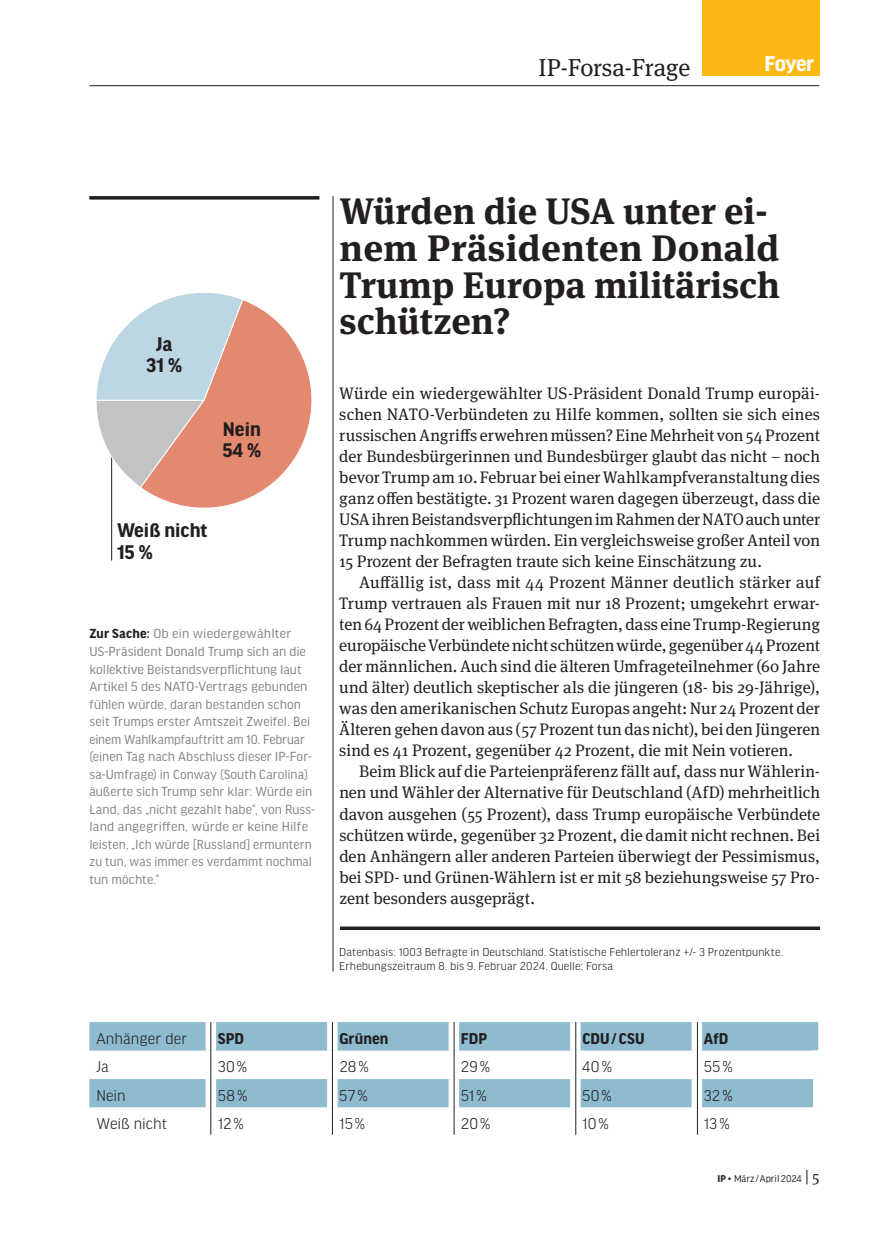
<style>
.page{position:relative;width:869px;height:1241px;background:#fff}
.page>*{position:absolute;margin:0;border:0;box-sizing:border-box;transform-origin:0 0}
.t1{font:700 36.75px/36.8px "Meta Serif Pro";color:#231f20}
.t2{font:24.5px "Meta Serif Pro";letter-spacing:-.015em;color:#231f20}
.t3{font:700 22.75px "Good Headline Pro";letter-spacing:-.03em;color:#fff}
.t4{font:700 21px/21px "Good Headline Pro";color:#231f20}
.t5{font:16.62px/21px "Meta Serif Pro";color:#231f20;text-align:justify}
.t6{font:300 16.62px "Good Headline Pro";letter-spacing:.005em;color:#231f20}
.t7{font:700 16.62px "Good Headline Pro";letter-spacing:.01em;color:#231f20}
.t8{font:14px/17.5px "Good Headline Pro";letter-spacing:.005em;color:#808285}
.t9{font:300 12.25px/14px "Good Headline Pro";letter-spacing:.01em;color:#231f20}
.t10{font:10.5px "Good Headline Pro";color:#231f20}
.s1{font-weight:700;color:#231f20}
.s2{font-weight:700}
.s3{font-family:"Meta Serif Pro";font-size:15.75px}
</style>
<div class="page">
<div style="left:701px;top:0;width:118px;height:76px;background:#fcb814"></div>
<hr style="left:89px;top:85px;width:730px;height:1px;background:#231f20">
<hr style="left:89px;top:196px;width:230px;height:3px;background:#231f20">
<hr style="left:340px;top:926px;width:479px;height:3px;background:#231f20">
<hr style="left:332px;top:196px;width:1px;height:775px;background:#231f20">
<hr style="left:111px;top:437px;width:1px;height:123px;background:#231f20">
<svg style="left:89px;top:1022px;width:728px;height:85px;fill:#8ebbd0"></svg>
<svg style="left:89px;top:1107px;width:723px;height:1px"></svg>
<div style="left:205px;top:1021px;width:11px;height:29px;background:#fff"></div>
<div style="left:327px;top:1021px;width:10px;height:29px;background:#fff"></div>
<div style="left:448px;top:1021px;width:11px;height:29px;background:#fff"></div>
<div style="left:569px;top:1021px;width:11px;height:29px;background:#fff"></div>
<div style="left:691px;top:1021px;width:10px;height:29px;background:#fff"></div>
<div style="left:205px;top:1050px;width:11px;height:28px;background:#fff"></div>
<div style="left:327px;top:1050px;width:10px;height:28px;background:#fff"></div>
<div style="left:448px;top:1050px;width:11px;height:28px;background:#fff"></div>
<div style="left:569px;top:1050px;width:11px;height:28px;background:#fff"></div>
<div style="left:691px;top:1050px;width:10px;height:28px;background:#fff"></div>
<div style="left:812px;top:1050px;width:11px;height:28px;background:#fff"></div>
<div style="left:205px;top:1078px;width:11px;height:29px;background:#fff"></div>
<div style="left:327px;top:1078px;width:10px;height:29px;background:#fff"></div>
<div style="left:448px;top:1078px;width:11px;height:29px;background:#fff"></div>
<div style="left:569px;top:1078px;width:11px;height:29px;background:#fff"></div>
<div style="left:691px;top:1078px;width:10px;height:29px;background:#fff"></div>
<div style="left:812px;top:1078px;width:11px;height:29px;background:#fff"></div>
<div style="left:205px;top:1107px;width:11px;height:28px;background:#fff"></div>
<div style="left:327px;top:1107px;width:10px;height:28px;background:#fff"></div>
<div style="left:448px;top:1107px;width:11px;height:28px;background:#fff"></div>
<div style="left:569px;top:1107px;width:11px;height:28px;background:#fff"></div>
<div style="left:691px;top:1107px;width:10px;height:28px;background:#fff"></div>
<hr style="left:575px;top:1021px;width:1px;height:113px;background:#231f20">
<hr style="left:696px;top:1021px;width:1px;height:113px;background:#231f20">
<hr style="left:332px;top:1021px;width:1px;height:113px;background:#231f20">
<hr style="left:210px;top:1021px;width:1px;height:113px;background:#231f20">
<hr style="left:453px;top:1021px;width:1px;height:113px;background:#231f20">
<svg style="left:96px;top:293px;width:216px;height:229px"></svg>
<h2 class="t2" style="left:538px;top:49px;width:153px">IP-Forsa-Frage</h2>
<h3 class="t3" style="left:764px;top:53px;width:51px">Foyer</h3>
<p class="t4" style="left:146px;top:334px;width:37px;text-align:center">Ja<br>31 %</p>
<p class="t4" style="left:222px;top:419px;width:40px">Nein<br>54 %</p>
<p class="t4" style="left:117px;top:518px;width:92px;line-height:22.8px">Weiß nicht<br>15 %</p>
<p class="t8" style="left:89px;top:625px;width:227px"><span class="s1">Zur Sache:</span> Ob ein wiedergewählter US-Präsident Donald Trump sich an die kollektive Beistandsverpflichtung laut Artikel 5 des NATO-Vertrags gebunden fühlen würde, daran bestanden schon seit Trumps erster Amtszeit Zweifel. Bei einem Wahlkampfauftritt am 10. Februar (einen Tag nach Abschluss dieser IP-For&shy;sa-Umfrage) in Conway (South Carolina) äußerte sich Trump sehr klar: Würde ein Land, das „nicht gezahlt habe“, von Russ&shy;land angegriffen, würde er keine Hilfe leisten, „Ich würde [Russland] ermuntern zu tun, was immer es verdammt nochmal tun möchte.“</p>
<h1 class="t1" style="left:339px;top:190px;width:442px">Würden die USA unter ei&shy;nem Präsidenten Donald<br>Trump Europa militärisch schützen?</h1>
<p class="t5" style="left:339px;top:382px;width:482px">Würde ein wiedergewählter US-Präsident Donald Trump europäi&shy;schen NATO-Verbündeten zu Hilfe kommen, sollten sie sich eines russischen Angriffs erwehren müssen? Eine Mehrheit von 54 Prozent der Bundesbürgerinnen und Bundesbürger glaubt das nicht – noch bevor Trump am 10. Februar bei einer Wahlkampfveranstaltung dies ganz offen bestätigte. 31 Prozent waren dagegen überzeugt, dass die USA ihren Beistandsverpflichtungen im Rahmen der NATO auch unter Trump nachkommen würden. Ein vergleichsweise großer Anteil von 15 Prozent der Befragten traute sich keine Einschätzung zu.</p>
<p class="t5" style="left:339px;top:571px;width:482px;text-indent:20px">Auffällig ist, dass mit 44 Prozent Männer deutlich stärker auf Trump vertrauen als Frauen mit nur 18 Prozent; umgekehrt erwar&shy;ten 64 Prozent der weiblichen Befragten, dass eine Trump-Regierung europäische Verbündete nicht schützen würde, gegenüber 44 Prozent der männlichen. Auch sind die älteren Umfrageteilnehmer (60 Jahre und älter) deutlich skeptischer als die jüngeren (18- bis 29-Jährige), was den amerikanischen Schutz Europas angeht: Nur 24 Prozent der Älteren gehen davon aus (57 Prozent tun das nicht), bei den Jüngeren sind es 41 Prozent, gegenüber 42 Prozent, die mit Nein votieren.</p>
<p class="t5" style="left:339px;top:760px;width:482px;text-indent:20px">Beim Blick auf die Parteienpräferenz fällt auf, dass nur Wählerin&shy;nen und Wähler der Alternative für Deutschland (AfD) mehrheitlich davon ausgehen (55 Prozent), dass Trump europäische Verbündete schützen würde, gegenüber 32 Prozent, die damit nicht rechnen. Bei den Anhängern aller anderen Parteien überwiegt der Pessimismus, bei SPD- und Grünen-Wählern ist er mit 58 beziehungsweise 57 Pro&shy;zent besonders ausgeprägt.</p>
<p class="t9" style="left:339px;top:945px;width:445px">Datenbasis: 1003 Befragte in Deutschland. Statistische Fehlertoleranz +/- 3 Prozentpunkte.<br>Erhebungszeitraum 8. bis 9. Februar 2024. Quelle: Forsa</p>
<p class="t6" style="left:96px;top:1029px;width:92px">Anhänger der</p>
<p class="t7" style="left:218px;top:1030px;width:28px">SPD</p>
<p class="t7" style="left:339px;top:1030px;width:51px">Grünen</p>
<p class="t7" style="left:460px;top:1030px;width:28px">FDP</p>
<p class="t7" style="left:582px;top:1030px;width:64px">CDU/CSU</p>
<p class="t7" style="left:703px;top:1030px;width:26px">AfD</p>
<p class="t6" style="left:96px;top:1058px;width:14px">Ja</p>
<p class="t6" style="left:218px;top:1058px;width:31px">30%</p>
<p class="t6" style="left:339px;top:1058px;width:31px">28%</p>
<p class="t6" style="left:460px;top:1058px;width:31px">29%</p>
<p class="t6" style="left:582px;top:1058px;width:31px">40%</p>
<p class="t6" style="left:703px;top:1058px;width:30px">55%</p>
<p class="t6" style="left:96px;top:1086px;width:31px">Nein</p>
<p class="t6" style="left:218px;top:1086px;width:31px">58%</p>
<p class="t6" style="left:339px;top:1086px;width:30px">57%</p>
<p class="t6" style="left:460px;top:1086px;width:27px">51%</p>
<p class="t6" style="left:582px;top:1086px;width:31px">50%</p>
<p class="t6" style="left:703px;top:1086px;width:30px">32%</p>
<p class="t6" style="left:96px;top:1115px;width:72px">Weiß nicht</p>
<p class="t6" style="left:218px;top:1115px;width:28px">12%</p>
<p class="t6" style="left:339px;top:1115px;width:27px">15%</p>
<p class="t6" style="left:460px;top:1115px;width:31px">20%</p>
<p class="t6" style="left:582px;top:1115px;width:28px">10%</p>
<p class="t6" style="left:703px;top:1115px;width:27px">13%</p>
<p class="t10" style="left:717px;top:1173px;width:103px"><span class="s2">IP</span> • März /April2024 <span class="s3">| 5</span></p>
</div>
